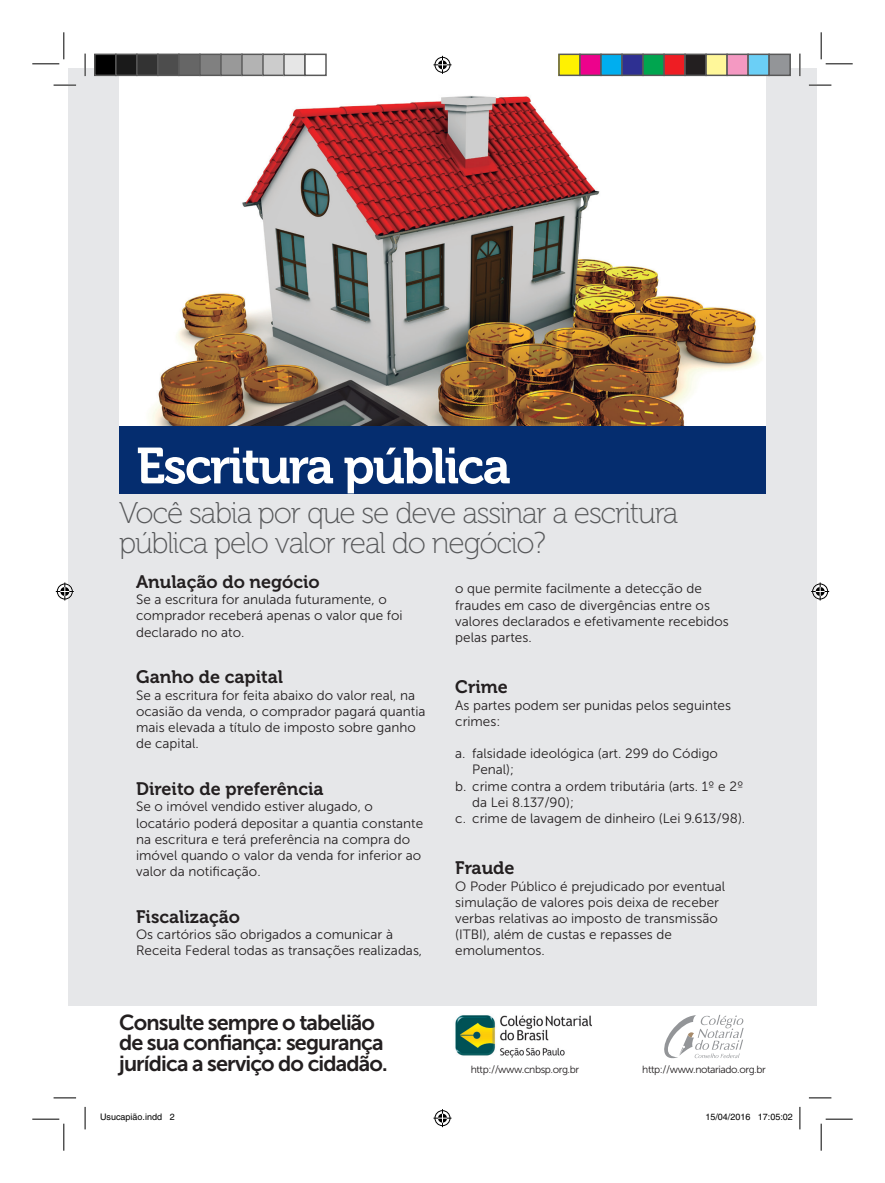
<style>
.page{position:relative;width:885px;height:1183px;background:#fff}
.page>*{position:absolute;margin:0;border:0;box-sizing:border-box;transform-origin:0 0}
.t1{font:50.4px "Museo 700";letter-spacing:-.04em;color:#fff}
.t2{font:30px/30px "Museo 100";letter-spacing:-.04em;color:#57585a}
.t3{font:21.6px/20.4px "Museo Sans 700";letter-spacing:-.04em;color:#231f20}
.t4{font:18px "Museo 700";color:#231f20}
.t5{font:13.5px/16.2px "Museo Sans 300";color:#231f20}
.t6{font:10.35px "Museo Sans 300";letter-spacing:-.04em;color:#231f20}
.t7{font:9px "Helvetica";color:#000}
</style>
<div class="page">
<div style="left:68px;top:69px;width:748px;height:935px;background:#e6e7e9"></div>
<div style="left:119px;top:425px;width:646px;height:68px;background:#052d6f"></div>
<img style="left:455px;top:1015px;width:137px;height:43px">
<svg style="left:664px;top:1014px;width:79px;height:44px"></svg>
<img style="left:119px;top:64px;width:646px;height:361px">
<hr style="left:54px;top:84px;width:22px;height:2px;background:#fff">
<hr style="left:808px;top:84px;width:23px;height:2px;background:#fff">
<hr style="left:84px;top:54px;width:2px;height:22px;background:#fff">
<hr style="left:798px;top:54px;width:2px;height:22px;background:#fff">
<svg style="left:54px;top:85px;width:22px;height:1px"></svg>
<svg style="left:808px;top:85px;width:23px;height:1px"></svg>
<svg style="left:54px;top:1097px;width:22px;height:1px"></svg>
<svg style="left:808px;top:1097px;width:23px;height:1px"></svg>
<svg style="left:85px;top:54px;width:1px;height:22px"></svg>
<svg style="left:85px;top:1106px;width:1px;height:23px"></svg>
<svg style="left:799px;top:54px;width:1px;height:22px"></svg>
<svg style="left:799px;top:1106px;width:1px;height:23px"></svg>
<svg style="left:32px;top:32px;width:33px;height:33px"></svg>
<svg style="left:32px;top:1118px;width:33px;height:32px"></svg>
<svg style="left:820px;top:32px;width:32px;height:33px"></svg>
<svg style="left:820px;top:1118px;width:32px;height:32px"></svg>
<svg style="left:433px;top:56px;width:18px;height:18px"></svg>
<svg style="left:433px;top:1109px;width:18px;height:17px"></svg>
<svg style="left:56px;top:582px;width:18px;height:18px"></svg>
<svg style="left:811px;top:582px;width:18px;height:18px"></svg>
<div style="left:95px;top:54px;width:21px;height:21px;background:#000"></div>
<div style="left:94px;top:54px;width:23px;height:22px;border:2px solid #595959"></div>
<div style="left:116px;top:54px;width:21px;height:21px;background:#1a1a1a"></div>
<div style="left:115px;top:54px;width:23px;height:22px;border:2px solid #595959"></div>
<div style="left:137px;top:54px;width:21px;height:21px;background:#333"></div>
<div style="left:136px;top:54px;width:23px;height:22px;border:2px solid #595959"></div>
<div style="left:158px;top:54px;width:21px;height:21px;background:#4d4d4d"></div>
<div style="left:157px;top:54px;width:23px;height:22px;border:2px solid #595959"></div>
<div style="left:179px;top:54px;width:21px;height:21px;background:#666"></div>
<div style="left:178px;top:54px;width:23px;height:22px;border:2px solid #595959"></div>
<div style="left:200px;top:54px;width:21px;height:21px;background:#808080"></div>
<div style="left:199px;top:54px;width:23px;height:22px;border:2px solid #595959"></div>
<div style="left:221px;top:54px;width:21px;height:21px;background:#999"></div>
<div style="left:220px;top:54px;width:23px;height:22px;border:2px solid #595959"></div>
<div style="left:242px;top:54px;width:21px;height:21px;background:#b3b3b3"></div>
<div style="left:241px;top:54px;width:23px;height:22px;border:2px solid #595959"></div>
<div style="left:263px;top:54px;width:21px;height:21px;background:#ccc"></div>
<div style="left:262px;top:54px;width:23px;height:22px;border:2px solid #595959"></div>
<div style="left:284px;top:54px;width:21px;height:21px;background:#e6e6e6"></div>
<div style="left:283px;top:54px;width:23px;height:22px;border:2px solid #595959"></div>
<div style="left:305px;top:54px;width:21px;height:21px;background:#fff"></div>
<div style="left:304px;top:54px;width:23px;height:22px;border:2px solid #595959"></div>
<div style="left:559px;top:54px;width:21px;height:21px;background:#fff101"></div>
<div style="left:558px;top:54px;width:22px;height:22px;border:2px solid #595959"></div>
<div style="left:580px;top:54px;width:21px;height:21px;background:#ed028c"></div>
<div style="left:579px;top:54px;width:22px;height:22px;border:2px solid #595959"></div>
<div style="left:601px;top:54px;width:21px;height:21px;background:#00aeef"></div>
<div style="left:600px;top:54px;width:22px;height:22px;border:2px solid #595959"></div>
<div style="left:622px;top:54px;width:21px;height:21px;background:#2e3092"></div>
<div style="left:621px;top:54px;width:22px;height:22px;border:2px solid #595959"></div>
<div style="left:643px;top:54px;width:21px;height:21px;background:#00a54f"></div>
<div style="left:642px;top:54px;width:22px;height:22px;border:2px solid #595959"></div>
<div style="left:664px;top:54px;width:21px;height:21px;background:#ee1d23"></div>
<div style="left:663px;top:54px;width:22px;height:22px;border:2px solid #595959"></div>
<div style="left:685px;top:54px;width:21px;height:21px;background:#231f20"></div>
<div style="left:684px;top:54px;width:22px;height:22px;border:2px solid #595959"></div>
<div style="left:706px;top:54px;width:21px;height:21px;background:#fff79a"></div>
<div style="left:705px;top:54px;width:22px;height:22px;border:2px solid #595959"></div>
<div style="left:727px;top:54px;width:21px;height:21px;background:#f499c2"></div>
<div style="left:726px;top:54px;width:22px;height:22px;border:2px solid #595959"></div>
<div style="left:748px;top:54px;width:21px;height:21px;background:#6bcff6"></div>
<div style="left:747px;top:54px;width:22px;height:22px;border:2px solid #595959"></div>
<div style="left:769px;top:54px;width:21px;height:21px;background:#939598"></div>
<div style="left:768px;top:54px;width:22px;height:22px;border:2px solid #595959"></div>
<h1 class="t1" style="left:136px;top:438px;width:376px">Escritura pública</h1>
<h2 class="t2" style="left:119px;top:498px;width:560px">Você sabia por que se deve assinar a escritura pública pelo valor real do negócio?</h2>
<h3 class="t4" style="left:136px;top:571px;width:185px">Anulação do negócio</h3>
<p class="t5" style="left:136px;top:591px;width:268px">Se a escritura for anulada futuramente, o comprador receberá apenas o valor que foi declarado no ato.</p>
<h3 class="t4" style="left:136px;top:667px;width:148px">Ganho de capital</h3>
<p class="t5" style="left:136px;top:686px;width:291px">Se a escritura for feita abaixo do valor real, na ocasião da venda, o comprador pagará quantia mais elevada a título de imposto sobre ganho de capital.</p>
<h3 class="t4" style="left:136px;top:778px;width:189px">Direito de preferência</h3>
<p class="t5" style="left:136px;top:798px;width:288px">Se o imóvel vendido estiver alugado, o locatário poderá depositar a quantia constante na escritura e terá preferência na compra do imóvel quando o valor da venda for inferior ao valor da notificação.</p>
<h3 class="t4" style="left:136px;top:906px;width:105px">Fiscalização</h3>
<p class="t5" style="left:136px;top:926px;width:287px">Os cartórios são obrigados a comunicar à<br>Receita Federal todas as transações realizadas,</p>
<h3 class="t3" style="left:119px;top:1011px;width:270px">Consulte sempre o tabelião de sua confiança: segurança jurídica a serviço do cidadão.</h3>
<p class="t5" style="left:455px;top:580px;width:275px">o que permite facilmente a detecção de fraudes em caso de divergências entre os valores declarados e efetivamente recebidos pelas partes.</p>
<h3 class="t4" style="left:455px;top:677px;width:54px">Crime</h3>
<p class="t5" style="left:455px;top:696px;width:277px">As partes podem ser punidas pelos seguintes crimes:</p>
<p class="t5" style="left:455px;top:745px;width:264px">a. falsidade ideológica (art. 299 do Código</p>
<p class="t5" style="left:472px;top:761px;width:43px">Penal);</p>
<p class="t5" style="left:455px;top:777px;width:289px">b. crime contra a ordem tributária (arts. 1º e 2º</p>
<p class="t5" style="left:472px;top:794px;width:103px">da Lei 8.137/90);</p>
<p class="t5" style="left:455px;top:810px;width:291px">c. crime de lavagem de dinheiro (Lei 9.613/98).</p>
<h3 class="t4" style="left:455px;top:857px;width:61px">Fraude</h3>
<p class="t5" style="left:455px;top:877px;width:271px">O Poder Público é prejudicado por eventual simulação de valores pois deixa de receber verbas relativas ao imposto de transmissão (ITBI), além de custas e repasses de emolumentos.</p>
<p class="t6" style="left:471px;top:1063px;width:110px">http://www.cnbsp.org.br</p>
<p class="t6" style="left:642px;top:1063px;width:125px">http://www.notariado.org.br</p>
<p class="t7" style="left:100px;top:1111px;width:76px">Usucapião.indd 2</p>
<p class="t7" style="left:705px;top:1111px;width:89px">15/04/2016 17:05:02</p>
</div>
